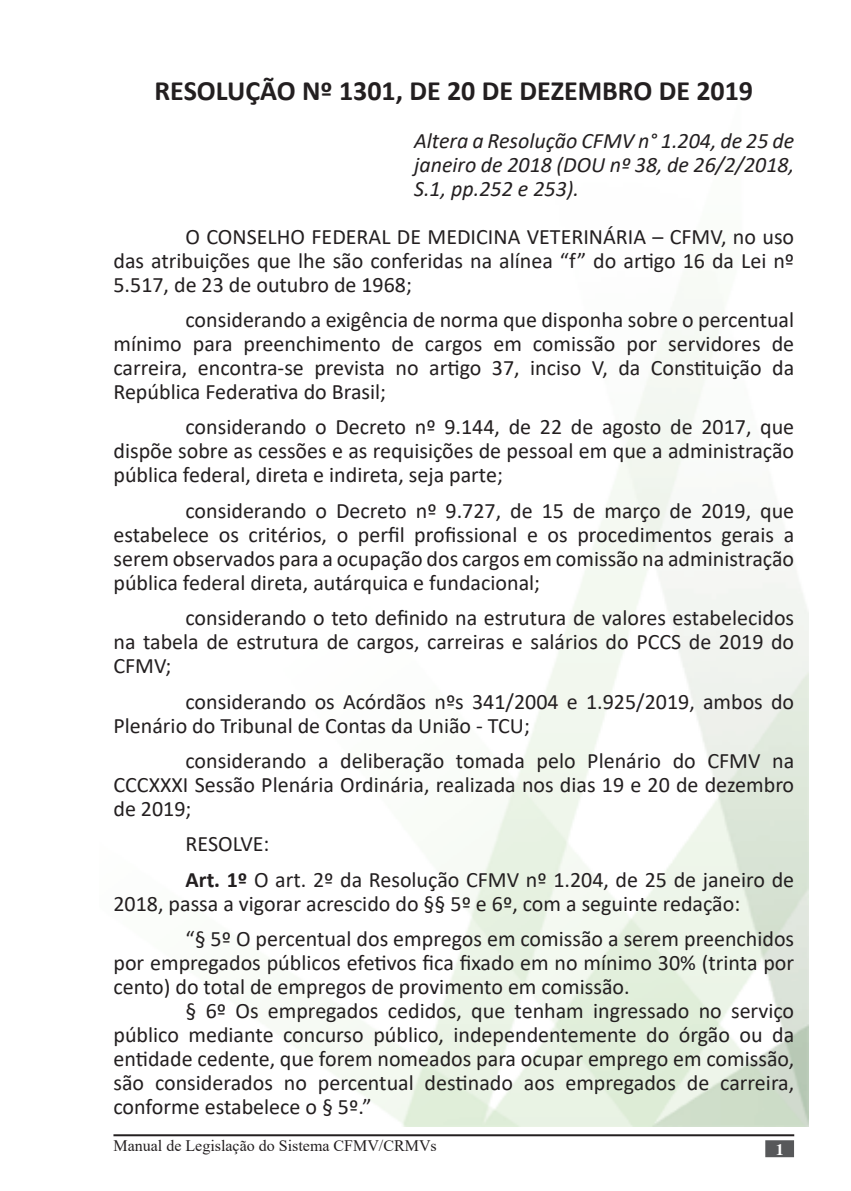
<style>
.page{position:relative;width:851px;height:1191px;background:#fff}
.page>*{position:absolute;margin:0;border:0;box-sizing:border-box;transform-origin:0 0}
.t1{font:700 28px "Calibri";color:#231f20}
.t2{font:22px/24px "Calibri";color:#231f20;text-align:justify}
.t3{font:italic 22px/24px "Calibri";color:#231f20;text-align:justify}
.t4{font:16px "Times New Roman";color:#231f20}
.Apresentação{font:700 16px "Times";color:#fff}
.s1{font-weight:700}
</style>
<div class="page">
<hr style="left:113px;top:1134px;width:681px;height:2px;background:#231f20">
<div style="left:765px;top:1140px;width:28px;height:17px;background:#57585a;border:2px solid #57585a"></div>
<p class="t1" style="left:154px;top:71px;width:600px">RESOLUÇÃO Nº 1301, DE 20 DE DEZEMBRO DE 2019</p>
<p class="t3" style="left:414px;top:127px;width:381px">Altera a Resolução CFMV n° 1.204, de 25 de janeiro de 2018 (DOU nº 38, de 26/2/2018, S.1, pp.252 e 253).</p>
<p class="t2" style="left:113px;top:224px;width:682px;text-indent:72px">O CONSELHO FEDERAL DE MEDICINA VETERINÁRIA – CFMV, no uso das atribuições que lhe são conferidas na alínea “f” do artigo 16 da Lei nº 5.517, de 23 de outubro de 1968;</p>
<p class="t2" style="left:113px;top:307px;width:682px;text-indent:72px">considerando a exigência de norma que disponha sobre o percentual mínimo para preenchimento de cargos em comissão por servidores de carreira, encontra-se prevista no artigo 37, inciso V, da Constituição da República Federativa do Brasil;</p>
<p class="t2" style="left:113px;top:414px;width:682px;text-indent:72px">considerando o Decreto nº 9.144, de 22 de agosto de 2017, que dispõe sobre as cessões e as requisições de pessoal em que a administração pública federal, direta e indireta, seja parte;</p>
<p class="t2" style="left:113px;top:498px;width:682px;text-indent:72px">considerando o Decreto nº 9.727, de 15 de março de 2019, que estabelece os critérios, o perfil profissional e os procedimentos gerais a serem observados para a ocupação dos cargos em comissão na administração pública federal direta, autárquica e fundacional;</p>
<p class="t2" style="left:113px;top:605px;width:682px;text-indent:72px">considerando o teto definido na estrutura de valores estabelecidos na tabela de estrutura de cargos, carreiras e salários do PCCS de 2019 do CFMV;</p>
<p class="t2" style="left:113px;top:688px;width:682px;text-indent:72px">considerando os Acórdãos nºs 341/2004 e 1.925/2019, ambos do<br>Plenário do Tribunal de Contas da União - TCU;</p>
<p class="t2" style="left:113px;top:748px;width:682px;text-indent:72px">considerando a deliberação tomada pelo Plenário do CFMV na CCCXXXI Sessão Plenária Ordinária, realizada nos dias 19 e 20 de dezembro de 2019;</p>
<p class="t2" style="left:185px;top:831px;width:85px">RESOLVE:</p>
<p class="t2" style="left:113px;top:866px;width:682px;text-indent:72px"><span class="s1">Art. 1º</span> O art. 2º da Resolução CFMV nº 1.204, de 25 de janeiro de<br>2018, passa a vigorar acrescido do §§ 5º e 6º, com a seguinte redação:</p>
<p class="t2" style="left:113px;top:926px;width:682px;text-indent:72px">“§ 5º O percentual dos empregos em comissão a serem preenchidos por empregados públicos efetivos fica fixado em no mínimo 30% (trinta por cento) do total de empregos de provimento em comissão.</p>
<p class="t2" style="left:113px;top:998px;width:682px;text-indent:72px">§ 6º Os empregados cedidos, que tenham ingressado no serviço público mediante concurso público, independentemente do órgão ou da entidade cedente, que forem nomeados para ocupar emprego em comissão, são considerados no percentual destinado aos empregados de carreira, conforme estabelece o § 5º.”</p>
<p class="t4" style="left:113px;top:1134px;width:325px">Manual de Legislação do Sistema CFMV/CRMVs</p>
<p class="Apresentação" style="left:775px;top:1140px;width:9px">1</p>
</div>
